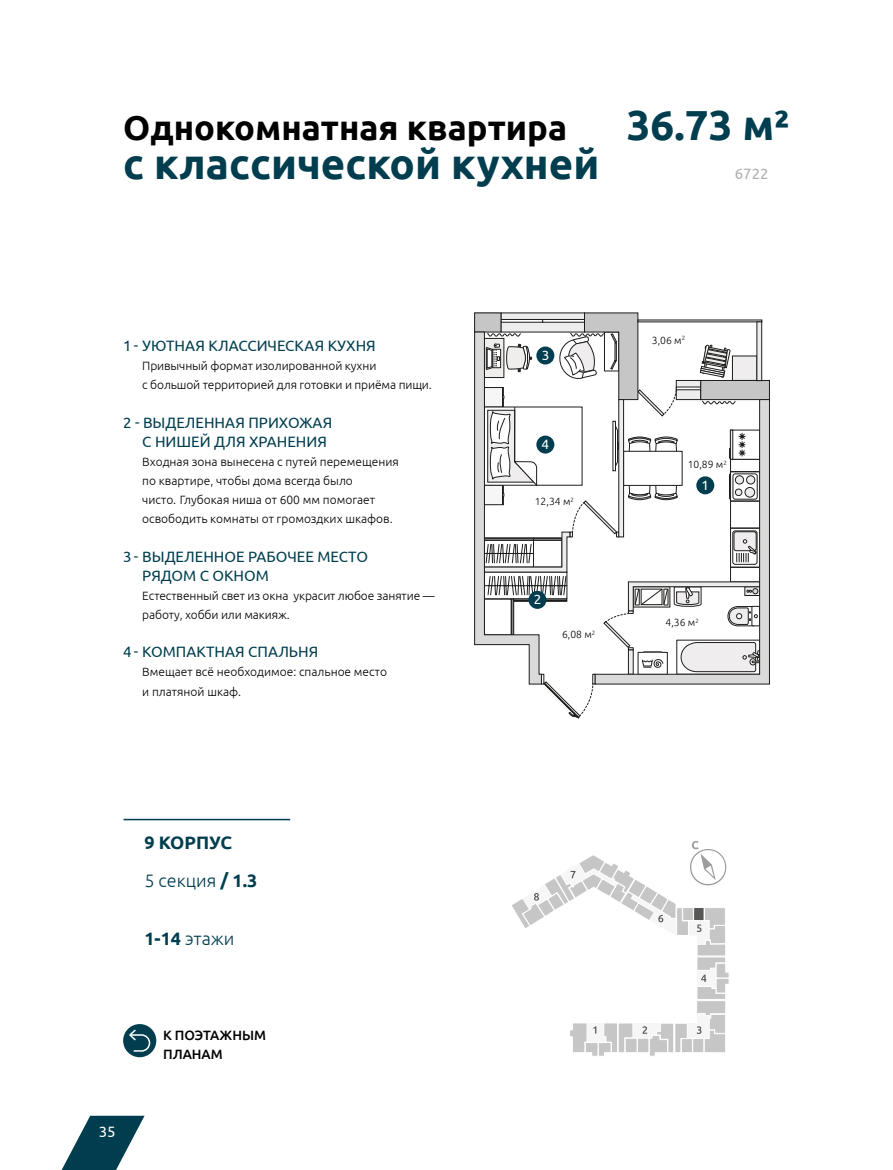
<style>
.page{position:relative;width:893px;height:1170px;background:#fff}
.page>*{position:absolute;margin:0;border:0;box-sizing:border-box;transform-origin:0 0}
.t1{font:700 42px "Ubuntu";color:#003e4f}
.t2{font:700 34.5px "Ubuntu";color:#000}
.t3{font:700 18px/38.2px "Ubuntu";color:#003e4f}
.t4{font:300 18px "Ubuntu";color:#003e4f}
.t5{font:15px/19.2px "Ubuntu";color:#003e4f}
.t6{font:15px "Ubuntu";color:#b0b0b0}
.t7{font:15px "Ubuntu";color:#fff}
.t8{font:500 13.5px/19.2px "Ubuntu";color:#000}
.t9{font:13.5px "Ubuntu";color:#fff}
.t10{font:300 12px/19.2px "Ubuntu";color:#000}
.t11{font:300 10.35px "Ubuntu";color:#030304}
.t12{font:300 10.35px "Ubuntu";color:#010202}
.s1{font-weight:300}
.s2{font-weight:700}
.s3{color:#030304}
</style>
<div class="page">
<div style="left:474px;top:313px;width:27px;height:19px;border:1px solid #1d1e1c"></div>
<div style="left:700px;top:380px;width:70px;height:20px;background:#c7c6c6;border:1px solid #1d1e1c"></div>
<div style="left:638px;top:320px;width:124px;height:2px;background:#ededed;border:1px solid #1d1e1c"></div>
<svg style="left:760px;top:321px;width:2px;height:60px"></svg>
<svg style="left:760px;top:399px;width:10px;height:285px;background:#c3c3c3"></svg>
<svg style="left:475px;top:313px;width:285px;height:405px"></svg>
<div style="left:696px;top:476px;width:18px;height:18px;background:#003e4f;border-radius:50%"></div>
<div style="left:528px;top:591px;width:18px;height:18px;background:#003e4f;border-radius:50%"></div>
<div style="left:536px;top:346px;width:18px;height:18px;background:#003e4f;border-radius:50%"></div>
<hr style="left:123px;top:818px;width:167px;height:2px;background:#003e4f">
<svg style="left:512px;top:841px;width:217px;height:215px"></svg>
<div style="left:536px;top:435px;width:18px;height:18px;background:#003e4f;border-radius:50%"></div>
<svg style="left:123px;top:1023px;width:33px;height:34px"></svg>
<svg style="left:128px;top:1028px;width:23px;height:24px"></svg>
<svg style="left:62px;top:1115px;width:83px;height:54px"></svg>
<h2 class="t2" style="left:123px;top:107px;width:445px">Однокомнатная квартира</h2>
<h1 class="t1" style="left:123px;top:138px;width:478px">с классической кухней</h1>
<h1 class="t1" style="left:627px;top:100px;width:165px">36.73 м²</h1>
<p class="t6" style="left:735px;top:164px;width:35px">6722</p>
<p class="t5" style="left:123px;top:335px;width:254px">1 - УЮТНАЯ КЛАССИЧЕСКАЯ КУХНЯ</p>
<p class="t10" style="left:142px;top:356px;width:291px">Привычный формат изолированной кухни<br>с большой территорией для готовки и приёма пищи.</p>
<p class="t5" style="left:142px;top:412px;width:192px;text-indent:-19px">2 - ВЫДЕЛЕННАЯ ПРИХОЖАЯ<br>С НИШЕЙ ДЛЯ ХРАНЕНИЯ</p>
<p class="t10" style="left:142px;top:451px;width:258px">Входная зона вынесена с путей перемещения по квартире, чтобы дома всегда было<br>чисто. Глубокая ниша от 600 мм помогает освободить комнаты от громоздких шкафов.</p>
<p class="t5" style="left:142px;top:546px;width:227px;text-indent:-19px">3 - ВЫДЕЛЕННОЕ РАБОЧЕЕ МЕСТО<br>РЯДОМ С ОКНОМ</p>
<p class="t10" style="left:142px;top:585px;width:294px">Естественный свет из окна украсит любое занятие — работу, хобби или макияж.</p>
<p class="t5" style="left:123px;top:642px;width:197px">4 - КОМПАКТНАЯ СПАЛЬНЯ</p>
<p class="t10" style="left:142px;top:662px;width:246px">Вмещает всё необходимое: спальное место и платяной шкаф.</p>
<h3 class="t3" style="left:144px;top:822px;width:114px">9 КОРПУС<br><span class="s1">5 секция</span> / 1.3</h3>
<h3 class="t4" style="left:144px;top:927px;width:92px"><span class="s2">1-14</span> этажи</h3>
<p class="t7" style="left:99px;top:1122px;width:18px">35</p>
<p class="t8" style="left:163px;top:1025px;width:104px">К ПОЭТАЖНЫМ<br>ПЛАНАМ</p>
<p class="t9" style="left:542px;top:347px;width:9px">3</p>
<p class="t9" style="left:541px;top:436px;width:9px">4</p>
<p class="t11" style="left:535px;top:497px;width:41px">12,34 м<sup>2</sup></p>
<p class="t9" style="left:534px;top:591px;width:9px">2</p>
<p class="t12" style="left:562px;top:630px;width:35px">6,08 <span class="s3">м</span><sup>2</sup></p>
<p class="t11" style="left:652px;top:336px;width:35px">3,06 м<sup>2</sup></p>
<p class="t11" style="left:688px;top:460px;width:41px">10,89 м<sup>2</sup></p>
<p class="t9" style="left:701px;top:477px;width:9px">1</p>
<p class="t11" style="left:666px;top:618px;width:35px">4,36 м<sup>2</sup></p>
</div>
